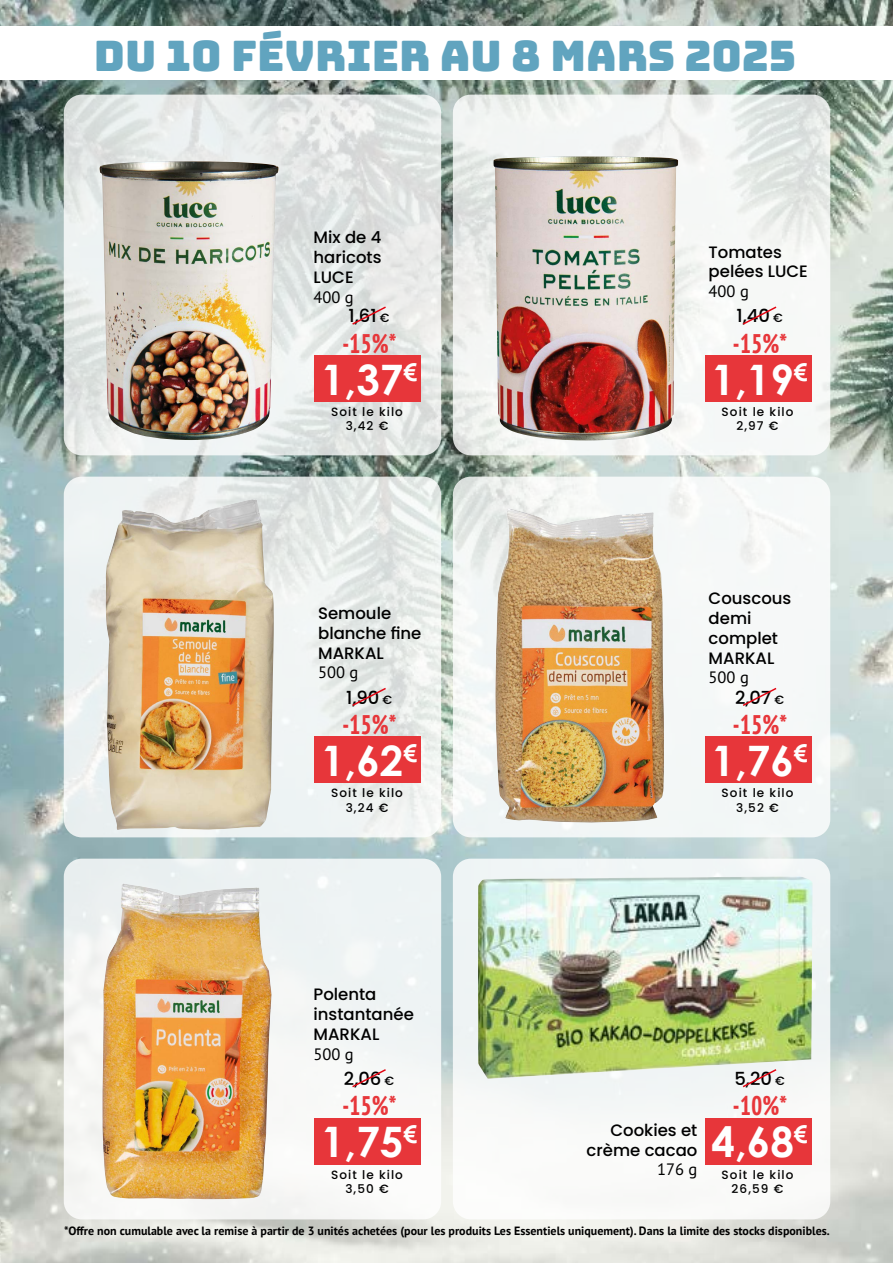
<style>
.page{position:relative;width:893px;height:1263px;background:#fff}
.page>*{position:absolute;margin:0;border:0;box-sizing:border-box;transform-origin:0 0}
.t1{font:700 42px "Century Gothic";color:#fff}
.t2{font:42px "Bungee";color:#61a4bf}
.t3{font:700 condensed 27px "PT Sans Pro";color:#e7363a}
.t4{font:500 18px "Poppins";color:#000}
.t5{font:500 16.5px/19.8px "Poppins";color:#000}
.t6{font:16.5px "PT Sans Pro";color:#000}
.t7{font:700 12px "PT Sans Pro";color:#000}
.t8{font:500 12px/14.4px "Poppins";letter-spacing:.09em;color:#000;text-align:center}
.s1{font-size:12px}
</style>
<div class="page">
<img style="left:0;top:0;width:893px;height:1263px">
<div style="left:64px;top:859px;width:377px;height:360px;background:#f3f5f4;border-radius:18px"></div>
<div style="left:453px;top:859px;width:377px;height:360px;background:#f8f9f8;border-radius:18px"></div>
<svg style="left:64px;top:477px;width:377px;height:360px;fill:#ecf1f1"></svg>
<div style="left:453px;top:477px;width:377px;height:360px;background:#f5f8f7;border-radius:18px"></div>
<svg style="left:64px;top:95px;width:377px;height:360px"></svg>
<svg style="left:453px;top:95px;width:377px;height:360px;fill:#f4f6f5"></svg>
<div style="left:0;top:26px;width:893px;height:54px;background:#fff"></div>
<div style="left:314px;top:355px;width:107px;height:47px;background:#e7363a"></div>
<svg style="left:351px;top:305px;width:37px;height:21px"></svg>
<div style="left:314px;top:736px;width:107px;height:47px;background:#e7363a"></div>
<svg style="left:351px;top:686px;width:37px;height:21px"></svg>
<div style="left:314px;top:1118px;width:107px;height:46px;background:#e7363a"></div>
<svg style="left:352px;top:1069px;width:34px;height:19px"></svg>
<div style="left:705px;top:355px;width:106px;height:47px;background:#e7363a"></div>
<svg style="left:741px;top:305px;width:37px;height:21px"></svg>
<div style="left:705px;top:736px;width:106px;height:47px;background:#e7363a"></div>
<svg style="left:742px;top:687px;width:35px;height:19px"></svg>
<img style="left:99px;top:161px;width:180px;height:279px">
<img style="left:493px;top:156px;width:185px;height:284px">
<img style="left:106px;top:499px;width:168px;height:331px">
<img style="left:102px;top:883px;width:170px;height:316px">
<img style="left:495px;top:508px;width:169px;height:315px">
<img style="left:478px;top:876px;width:335px;height:203px">
<div style="left:705px;top:1118px;width:106px;height:46px;background:#e7363a"></div>
<svg style="left:741px;top:1068px;width:37px;height:20px"></svg>
<h1 class="t2" style="left:94px;top:32px;width:704px">DU 10 FÉVRIER AU 8 MARS 2025</h1>
<h3 class="t5" style="left:314px;top:228px;width:69px;text-align:justify">Mix de 4 haricots LUCE</h3>
<h3 class="t6" style="left:314px;top:286px;width:42px">400 g</h3>
<h3 class="t4" style="left:349px;top:306px;width:42px">1,61 <span class="s1">€</span></h3>
<h2 class="t3" style="left:342px;top:325px;width:56px">-15%*</h2>
<h1 class="t1" style="left:321px;top:347px;width:98px">1,37<sup>€</sup></h1>
<p class="t8" style="left:331px;top:405px;width:73px">Soit le kilo<br>3,42 €</p>
<h3 class="t5" style="left:318px;top:603px;width:105px">Semoule blanche fine<br>MARKAL</h3>
<h3 class="t6" style="left:318px;top:662px;width:42px">500 g</h3>
<h3 class="t4" style="left:346px;top:687px;width:48px">1,90 <span class="s1">€</span></h3>
<h2 class="t3" style="left:342px;top:707px;width:56px">-15%*</h2>
<h1 class="t1" style="left:321px;top:729px;width:98px">1,62<sup>€</sup></h1>
<p class="t8" style="left:331px;top:786px;width:73px">Soit le kilo<br>3,24 €</p>
<h3 class="t5" style="left:314px;top:985px;width:102px">Polenta instantanée<br>MARKAL</h3>
<h3 class="t6" style="left:314px;top:1043px;width:42px">500 g</h3>
<h3 class="t4" style="left:344px;top:1068px;width:52px">2,06 <span class="s1">€</span></h3>
<h2 class="t3" style="left:342px;top:1088px;width:56px">-15%*</h2>
<h1 class="t1" style="left:321px;top:1110px;width:98px">1,75<sup>€</sup></h1>
<p class="t8" style="left:331px;top:1167px;width:73px">Soit le kilo<br>3,50 €</p>
<h3 class="t5" style="left:709px;top:242px;width:101px">Tomates pelées LUCE</h3>
<h3 class="t6" style="left:709px;top:281px;width:42px">400 g</h3>
<h3 class="t4" style="left:736px;top:306px;width:48px">1,40 <span class="s1">€</span></h3>
<h2 class="t3" style="left:733px;top:325px;width:56px">-15%*</h2>
<h1 class="t1" style="left:712px;top:347px;width:98px">1,19<sup>€</sup></h1>
<p class="t8" style="left:722px;top:405px;width:73px">Soit le kilo<br>2,97 €</p>
<h3 class="t5" style="left:709px;top:589px;width:84px">Couscous demi complet<br>MARKAL</h3>
<h3 class="t6" style="left:709px;top:667px;width:42px">500 g</h3>
<h3 class="t4" style="left:735px;top:687px;width:50px">2,07 <span class="s1">€</span></h3>
<h2 class="t3" style="left:733px;top:707px;width:56px">-15%*</h2>
<h1 class="t1" style="left:712px;top:729px;width:98px">1,76<sup>€</sup></h1>
<p class="t8" style="left:722px;top:786px;width:73px">Soit le kilo<br>3,52 €</p>
<h3 class="t5" style="left:587px;top:1120px;width:112px;text-align:right">Cookies et crème cacao</h3>
<h3 class="t6" style="left:657px;top:1159px;width:42px">176 g</h3>
<h3 class="t4" style="left:734px;top:1068px;width:52px">5,20 <span class="s1">€</span></h3>
<h2 class="t3" style="left:733px;top:1088px;width:56px">-10%*</h2>
<h1 class="t1" style="left:712px;top:1110px;width:98px">4,68<sup>€</sup></h1>
<p class="t8" style="left:722px;top:1167px;width:73px">Soit le kilo<br>26,59 €</p>
<p class="t7" style="left:64px;top:1222px;width:767px">*Offre non cumulable avec la remise à partir de 3 unités achetées (pour les produits Les Essentiels uniquement). Dans la limite des stocks disponibles.</p>
</div>
